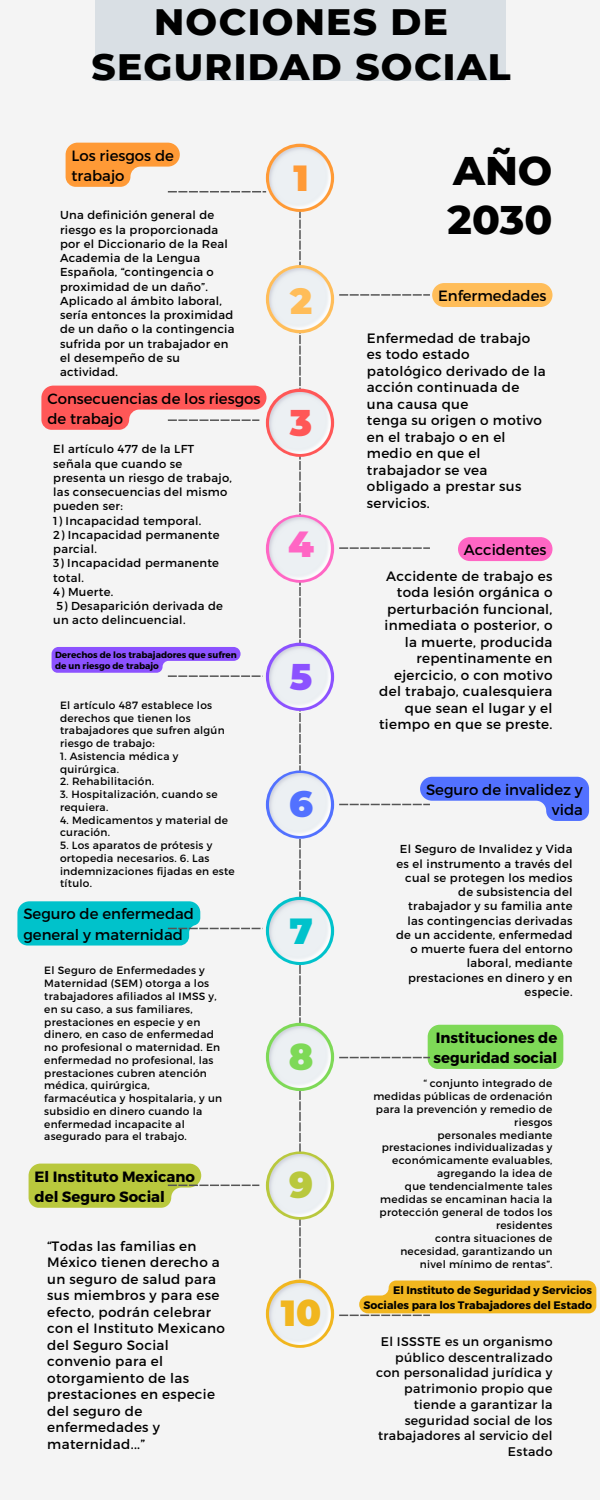
<style>
.page{position:relative;width:600px;height:1500px;background:#f4f4f4}
.page>*{position:absolute;margin:0;border:0;box-sizing:border-box;transform-origin:0 0}
.t1{font:800 40.8px/48.8px "Montserrat";color:#000}
.t2{font:800 37.5px/45px "Montserrat";letter-spacing:.035em;color:#000;text-align:center}
.t3{font:900 36.3px "Montserrat";color:#f1b61f}
.t4{font:900 36.3px "Montserrat";color:#ff9a36}
.t5{font:900 36.3px "Montserrat";color:#ffbd59}
.t6{font:900 36.3px "Montserrat";color:#ff5757}
.t7{font:900 36.3px "Montserrat";color:#8c52ff}
.t8{font:900 36.3px "Montserrat";color:#5271ff}
.t9{font:900 36.3px "Montserrat";color:#00c2cb}
.t10{font:900 36.3px "Montserrat";color:#7ed957}
.t11{font:900 36.3px "Montserrat";color:#b9c83d}
.t12{font:900 36.3px "Montserrat";color:#ff66c4}
.t13{font:14.9px/20.2px "Montserrat";color:#000}
.t14{font:700 14.9px/20.2px "Montserrat";color:#000}
.t15{font:13.5px/16.5px "Montserrat";letter-spacing:.025em;color:#000}
.t16{font:12.5px/15.8px "Montserrat";letter-spacing:.025em;color:#000;text-align:right}
.t17{font:11.5px/14.2px "Montserrat";letter-spacing:.025em;color:#000}
.t18{font:700 10.9px/15px "Montserrat";color:#000;text-align:right}
.t19{font:10.5px/12.8px "Montserrat";letter-spacing:.025em;color:#000}
.t20{font:700 8.9px/11.9px "Montserrat";color:#000}
</style>
<div class="page">
<svg style="left:299px;top:212px;width:2px;height:1068px"></svg>
<div style="left:266px;top:144px;width:68px;height:68px;background:#ff9a36;border-radius:50%"></div>
<img style="left:269px;top:147px;width:62px;height:62px">
<div style="left:266px;top:265px;width:68px;height:68px;background:#ffbd59;border-radius:50%"></div>
<img style="left:269px;top:268px;width:62px;height:62px">
<svg style="left:339px;top:283px;width:214px;height:24px"></svg>
<div style="left:266px;top:389px;width:68px;height:68px;background:#ff5757;border-radius:50%"></div>
<img style="left:269px;top:392px;width:62px;height:62px">
<svg style="left:41px;top:386px;width:225px;height:44px"></svg>
<svg style="left:266px;top:515px;width:68px;height:68px"></svg>
<img style="left:269px;top:518px;width:62px;height:61px">
<svg style="left:458px;top:537px;width:95px;height:24px;background:#fe6ec7"></svg>
<svg style="left:339px;top:547px;width:91px;height:2px"></svg>
<div style="left:266px;top:643px;width:68px;height:68px;background:#8c52ff;border-radius:50%"></div>
<img style="left:269px;top:646px;width:62px;height:62px">
<svg style="left:52px;top:647px;width:211px;height:30px"></svg>
<svg style="left:266px;top:771px;width:68px;height:68px"></svg>
<img style="left:269px;top:774px;width:62px;height:61px">
<svg style="left:339px;top:777px;width:250px;height:44px"></svg>
<div style="left:266px;top:897px;width:68px;height:68px;background:#00c2cb;border-radius:50%"></div>
<img style="left:269px;top:900px;width:62px;height:62px">
<svg style="left:17px;top:901px;width:246px;height:45px"></svg>
<div style="left:266px;top:1023px;width:68px;height:68px;background:#7ed957;border-radius:50%"></div>
<img style="left:269px;top:1026px;width:62px;height:62px">
<svg style="left:339px;top:1025px;width:224px;height:44px"></svg>
<svg style="left:266px;top:1151px;width:68px;height:69px"></svg>
<img style="left:269px;top:1155px;width:62px;height:61px">
<svg style="left:29px;top:1164px;width:230px;height:44px"></svg>
<div style="left:266px;top:1280px;width:68px;height:68px;background:#f1b61f;border-radius:50%"></div>
<img style="left:269px;top:1283px;width:62px;height:62px">
<svg style="left:339px;top:1281px;width:257px;height:35px"></svg>
<div style="left:95px;top:0;width:410px;height:81px;background:#d9dfe4"></div>
<svg style="left:66px;top:143px;width:200px;height:49px"></svg>
<h2 class="t2" style="left:92px;top:-1px;width:421px">NOCIONES DE<br>SEGURIDAD SOCIAL</h2>
<h3 class="t13" style="left:72px;top:144px;width:104px">Los riesgos de trabajo</h3>
<p class="t17" style="left:60px;top:208px;width:176px">Una definición general de riesgo es la proporcionada por el Diccionario de la Real<br>Academia de la Lengua<br>Española, “contingencia o proximidad de un daño”.<br>Aplicado al ámbito laboral, sería entonces la proximidad de un daño o la contingencia sufrida por un trabajador en el desempeño de su actividad.</p>
<h3 class="t13" style="left:47px;top:387px;width:215px">Consecuencias de los riesgos de trabajo</h3>
<p class="t17" style="left:53px;top:442px;width:180px">El artículo 477 de la LFT señala que cuando se presenta un riesgo de trabajo, las consecuencias del mismo pueden ser:</p>
<p class="t17" style="left:53px;top:513px;width:150px">1) Incapacidad temporal.</p>
<p class="t17" style="left:53px;top:527px;width:168px">2) Incapacidad permanente parcial.</p>
<p class="t17" style="left:53px;top:556px;width:167px">3) Incapacidad permanente total.</p>
<p class="t17" style="left:53px;top:584px;width:61px">4) Muerte.</p>
<p class="t17" style="left:53px;top:598px;width:171px">5) Desaparición derivada de un acto delincuencial.</p>
<p class="t20" style="left:55px;top:648px;width:183px">Derechos de los trabajadores que sufren de un riesgo de trabajo</p>
<p class="t19" style="left:60px;top:698px;width:166px">El artículo 487 establece los derechos que tienen los trabajadores que sufren algún riesgo de trabajo:</p>
<p class="t19" style="left:60px;top:749px;width:120px">1. Asistencia médica y quirúrgica.</p>
<p class="t19" style="left:60px;top:775px;width:96px">2. Rehabilitación.</p>
<p class="t19" style="left:60px;top:787px;width:159px">3. Hospitalización, cuando se requiera.</p>
<p class="t19" style="left:60px;top:813px;width:170px">4. Medicamentos y material de curación.</p>
<p class="t19" style="left:60px;top:838px;width:176px">5. Los aparatos de prótesis y ortopedia necesarios. 6. Las indemnizaciones fijadas en este título.</p>
<h3 class="t13" style="left:23px;top:903px;width:172px">Seguro de enfermedad general y maternidad</h3>
<p class="t19" style="left:44px;top:964px;width:179px">El Seguro de Enfermedades y<br>Maternidad (SEM) otorga a los trabajadores afiliados al IMSS y, en su caso, a sus familiares, prestaciones en especie y en dinero, en caso de enfermedad no profesional o maternidad. En enfermedad no profesional, las prestaciones cubren atención médica, quirúrgica, farmacéutica y hospitalaria, y un subsidio en dinero cuando la enfermedad incapacite al asegurado para el trabajo.</p>
<h3 class="t14" style="left:35px;top:1165px;width:162px">El Instituto Mexicano del Seguro Social</h3>
<p class="t15" style="left:47px;top:1237px;width:179px">“Todas las familias en<br>México tienen derecho a un seguro de salud para sus miembros y para ese efecto, podrán celebrar con el Instituto Mexicano del Seguro Social convenio para el otorgamiento de las prestaciones en especie del seguro de enfermedades y maternidad...”</p>
<h3 class="t4" style="left:294px;top:156px;width:17px">1</h3>
<h3 class="t5" style="left:290px;top:279px;width:24px">2</h3>
<h3 class="t6" style="left:290px;top:401px;width:24px">3</h3>
<h3 class="t12" style="left:288px;top:522px;width:27px">4</h3>
<h3 class="t7" style="left:290px;top:654px;width:24px">5</h3>
<h3 class="t8" style="left:289px;top:782px;width:25px">6</h3>
<h3 class="t9" style="left:289px;top:909px;width:25px">7</h3>
<h3 class="t10" style="left:289px;top:1035px;width:26px">8</h3>
<h3 class="t11" style="left:289px;top:1163px;width:25px">9</h3>
<h3 class="t3" style="left:281px;top:1291px;width:42px">10</h3>
<h1 class="t1" style="left:448px;top:146px;width:106px">AÑO<br>2030</h1>
<h3 class="t13" style="left:438px;top:285px;width:110px">Enfermedades</h3>
<p class="t15" style="left:367px;top:329px;width:180px">Enfermedad de trabajo es todo estado patológico derivado de la acción continuada de una causa que<br>tenga su origen o motivo en el trabajo o en el medio en que el trabajador se vea obligado a prestar sus servicios.</p>
<h3 class="t13" style="left:464px;top:539px;width:84px">Accidentes</h3>
<p class="t15" style="left:379px;top:567px;width:175px;text-align:right">Accidente de trabajo es toda lesión orgánica o perturbación funcional, inmediata o posterior, o la muerte, producida repentinamente en ejercicio, o con motivo del trabajo, cualesquiera que sean el lugar y el tiempo en que se preste.</p>
<h3 class="t13" style="left:426px;top:779px;width:158px;text-align:right">Seguro de invalidez y vida</h3>
<p class="t17" style="left:396px;top:842px;width:178px;text-align:right">El Seguro de Invalidez y Vida es el instrumento a través del cual se protegen los medios de subsistencia del trabajador y su familia ante las contingencias derivadas de un accidente, enfermedad o muerte fuera del entorno laboral, mediante prestaciones en dinero y en especie.</p>
<h3 class="t14" style="left:434px;top:1027px;width:125px">Instituciones de seguridad social</h3>
<p class="t19" style="left:373px;top:1076px;width:181px;text-align:right">“ conjunto integrado de<br>medidas públicas de ordenación para la prevención y remedio de riesgos<br>personales mediante prestaciones individualizadas y económicamente evaluables, agregando la idea de<br>que tendencialmente tales medidas se encaminan hacia la protección general de todos los residentes<br>contra situaciones de<br>necesidad, garantizando un nivel mínimo de rentas”.</p>
<p class="t18" style="left:364px;top:1282px;width:230px">El Instituto de Seguridad y Servicios<br>Sociales para los Trabajadores del Estado</p>
<p class="t16" style="left:376px;top:1333px;width:178px">El ISSSTE es un organismo público descentralizado con personalidad jurídica y patrimonio propio que tiende a garantizar la seguridad social de los trabajadores al servicio del<br>Estado</p>
</div>
